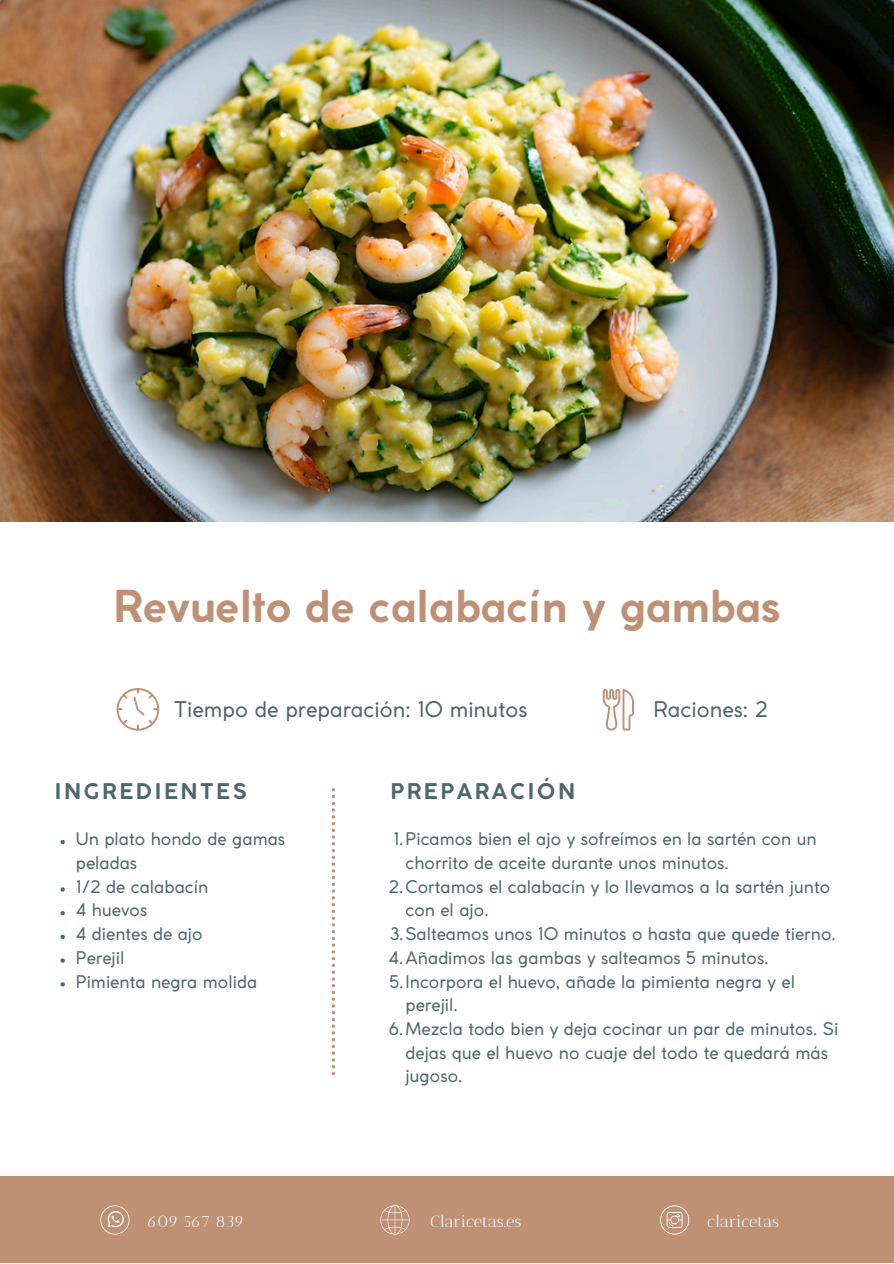
<style>
.page{position:relative;width:894px;height:1264px;background:#fff}
.page>*{position:absolute;margin:0;border:0;box-sizing:border-box;transform-origin:0 0}
.t1{font:700 43.5px "Coco Gothic";color:#be9175}
.t2{font:21.3px "Coco Gothic";color:#4d676b}
.t3{font:700 21.3px "Coco Gothic";letter-spacing:.13em;color:#4d676b}
.t4{font:17.25px/23.7px "Coco Gothic";color:#4d676b}
.t5{font:16.5px "Antic Didone";color:#fff}
</style>
<div class="page">
<svg style="left:331px;top:788px;width:4px;height:287px"></svg>
<div style="left:0;top:1176px;width:893px;height:87px;background:#be9175"></div>
<svg style="left:117px;top:688px;width:42px;height:42px"></svg>
<svg style="left:602px;top:689px;width:31px;height:41px"></svg>
<svg style="left:60px;top:839px;width:5px;height:5px"></svg>
<svg style="left:60px;top:887px;width:5px;height:4px"></svg>
<svg style="left:60px;top:911px;width:5px;height:4px"></svg>
<svg style="left:60px;top:934px;width:5px;height:5px"></svg>
<svg style="left:60px;top:958px;width:5px;height:4px"></svg>
<svg style="left:60px;top:982px;width:5px;height:4px"></svg>
<svg style="left:100px;top:1205px;width:29px;height:29px"></svg>
<svg style="left:660px;top:1205px;width:29px;height:29px"></svg>
<svg style="left:380px;top:1205px;width:29px;height:29px"></svg>
<img style="left:0;top:0;width:893px;height:521px">
<p class="t1" style="left:113px;top:589px;width:668px">Revuelto de calabacín y gambas</p>
<p class="t2" style="left:174px;top:701px;width:355px">Tiempo de preparación: 10 minutos</p>
<h3 class="t2" style="left:653px;top:701px;width:116px">Raciones: 2</h3>
<h1 class="t3" style="left:55px;top:783px;width:193px">INGREDIENTES</h1>
<h3 class="t4" style="left:76px;top:828px;width:211px">Un plato hondo de gamas peladas</h3>
<h2 class="t4" style="left:76px;top:876px;width:134px">1/2 de calabacín</h2>
<p class="t4" style="left:76px;top:899px;width:73px">4 huevos</p>
<p class="t4" style="left:76px;top:923px;width:128px">4 dientes de ajo</p>
<p class="t4" style="left:76px;top:947px;width:50px">Perejil</p>
<p class="t4" style="left:76px;top:971px;width:183px">Pimienta negra molida</p>
<p class="t3" style="left:390px;top:783px;width:186px">PREPARACIÓN</p>
<p class="t4" style="left:405px;top:828px;width:412px;text-indent:-12px">1.Picamos bien el ajo y sofreímos en la sartén con un chorrito de aceite durante unos minutos.</p>
<p class="t4" style="left:405px;top:876px;width:426px;text-indent:-17px">2.Cortamos el calabacín y lo llevamos a la sartén junto con el ajo.</p>
<h2 class="t4" style="left:390px;top:923px;width:447px">3.Salteamos unos 10 minutos o hasta que quede tierno.</h2>
<p class="t4" style="left:388px;top:947px;width:382px">4.Añadimos las gambas y salteamos 5 minutos.</p>
<p class="t4" style="left:405px;top:971px;width:391px;text-indent:-16px">5.Incorpora el huevo, añade la pimienta negra y el perejil.</p>
<p class="t4" style="left:405px;top:1018px;width:434px;text-indent:-17px">6.Mezcla todo bien y deja cocinar un par de minutos. Si dejas que el huevo no cuaje del todo te quedará más jugoso.</p>
<p class="t5" style="left:147px;top:1211px;width:99px">609 567 839</p>
<p class="t5" style="left:430px;top:1211px;width:92px">Claricetas.es</p>
<p class="t5" style="left:707px;top:1211px;width:73px">claricetas</p>
</div>
